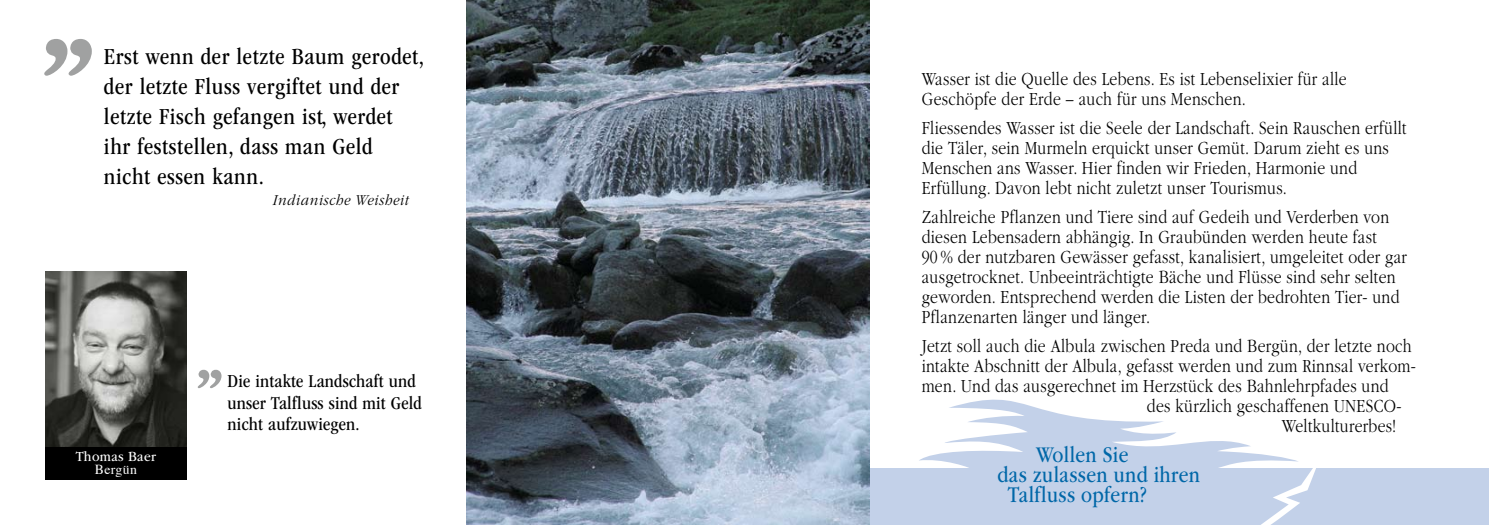
<style>
.page{position:relative;width:1489px;height:525px;background:#fff}
.page>*{position:absolute;margin:0;border:0;box-sizing:border-box;transform-origin:0 0}
.t1{font:111.62px "ITC Garamond Std Ult";color:#a0a1a1}
.t2{font:55.88px "ITC Garamond Std Ult";color:#a0a1a1}
.t3{font:condensed 23.75px/29.8px "ITC Garamond Std";letter-spacing:.025em;color:#000}
.t4{font:23.38px "ITC Garamond Std";letter-spacing:.02em;color:#0067a8;scale:.82 1}
.t5{font:300 19.25px/20px "ITC Garamond Std";letter-spacing:.02em;color:#000;scale:.82 1}
.t6{font:condensed 18.75px/21.2px "ITC Garamond Std";letter-spacing:.01em;color:#000}
.t7{font:italic 300 15.75px "ITC Garamond Std";letter-spacing:.04em;color:#000;scale:.9 1}
.t8{font:14.5px "ITC Garamond Std";letter-spacing:.03em;color:#fff;scale:.9 1}
.t9{font:13.75px "Times";letter-spacing:.03em;color:#fff}
</style>
<div class="page">
<svg style="left:919px;top:399px;width:360px;height:69px"></svg>
<div style="left:869px;top:468px;width:619px;height:56px;background:#c3d1e9"></div>
<svg style="left:1253px;top:457px;width:63px;height:67px"></svg>
<img style="left:466px;top:0;width:403px;height:524px">
<img style="left:45px;top:271px;width:142px;height:176px">
<div style="left:45px;top:447px;width:142px;height:32px;background:#000"></div>
<h1 class="t1" style="left:39px;top:-45px;width:60px">„</h1>
<p class="t3" style="left:104px;top:42px;width:321px">Erst wenn der letzte Baum gerodet, der letzte Fluss vergiftet und der letzte Fisch gefangen ist, werdet ihr feststellen, dass man Geld nicht essen kann.</p>
<p class="t7" style="left:273px;top:191px;width:152px">Indianische Weisheit</p>
<h2 class="t2" style="left:195px;top:327px;width:31px">„</h2>
<p class="t6" style="left:227px;top:370px;width:196px">Die intakte Landschaft und unser Talfluss sind mit Geld nicht aufzuwiegen.</p>
<p class="t8" style="left:76px;top:448px;width:91px">Thomas Baer</p>
<p class="t9" style="left:95px;top:456px;width:44px">Bergün</p>
<p class="t5" style="left:921px;top:69px;width:520px">Wasser ist die Quelle des Lebens. Es ist Lebenselixier für alle<br>Geschöpfe der Erde – auch für uns Menschen.</p>
<p class="t5" style="left:921px;top:118px;width:593px">Fliessendes Wasser ist die Seele der Landschaft. Sein Rauschen erfüllt die Täler, sein Murmeln erquickt unser Gemüt. Darum zieht es uns Menschen ans Wasser. Hier finden wir Frieden, Harmonie und Erfüllung. Davon lebt nicht zuletzt unser Tourismus.</p>
<p class="t5" style="left:921px;top:207px;width:593px">Zahlreiche Pflanzen und Tiere sind auf Gedeih und Verderben von diesen Lebensadern abhängig. In Graubünden werden heute fast<br>90 % der nutzbaren Gewässer gefasst, kanalisiert, umgeleitet oder gar ausgetrocknet. Unbeeinträchtigte Bäche und Flüsse sind sehr selten geworden. Entsprechend werden die Listen der bedrohten Tier- und Pflanzenarten länger und länger.</p>
<p class="t5" style="left:921px;top:335px;width:598px">Jetzt soll auch die Albula zwischen Preda und Bergün, der letzte noch</p>
<p class="t5" style="left:921px;top:355px;width:604px">intakte Abschnitt der Albula, gefasst werden und zum Rinnsal verkom-</p>
<p class="t5" style="left:921px;top:375px;width:571px">men. Und das ausgerechnet im Herzstück des Bahnlehrpfades und</p>
<p class="t5" style="left:1146px;top:395px;width:312px">des kürzlich geschaffenen UNESCO-</p>
<p class="t5" style="left:1281px;top:415px;width:140px">Weltkulturerbes!</p>
<p class="t4" style="left:1036px;top:441px;width:114px">Wollen Sie</p>
<p class="t4" style="left:997px;top:461px;width:248px">das zulassen und ihren</p>
<p class="t4" style="left:1007px;top:481px;width:171px">Talfluss opfern?</p>
</div>
